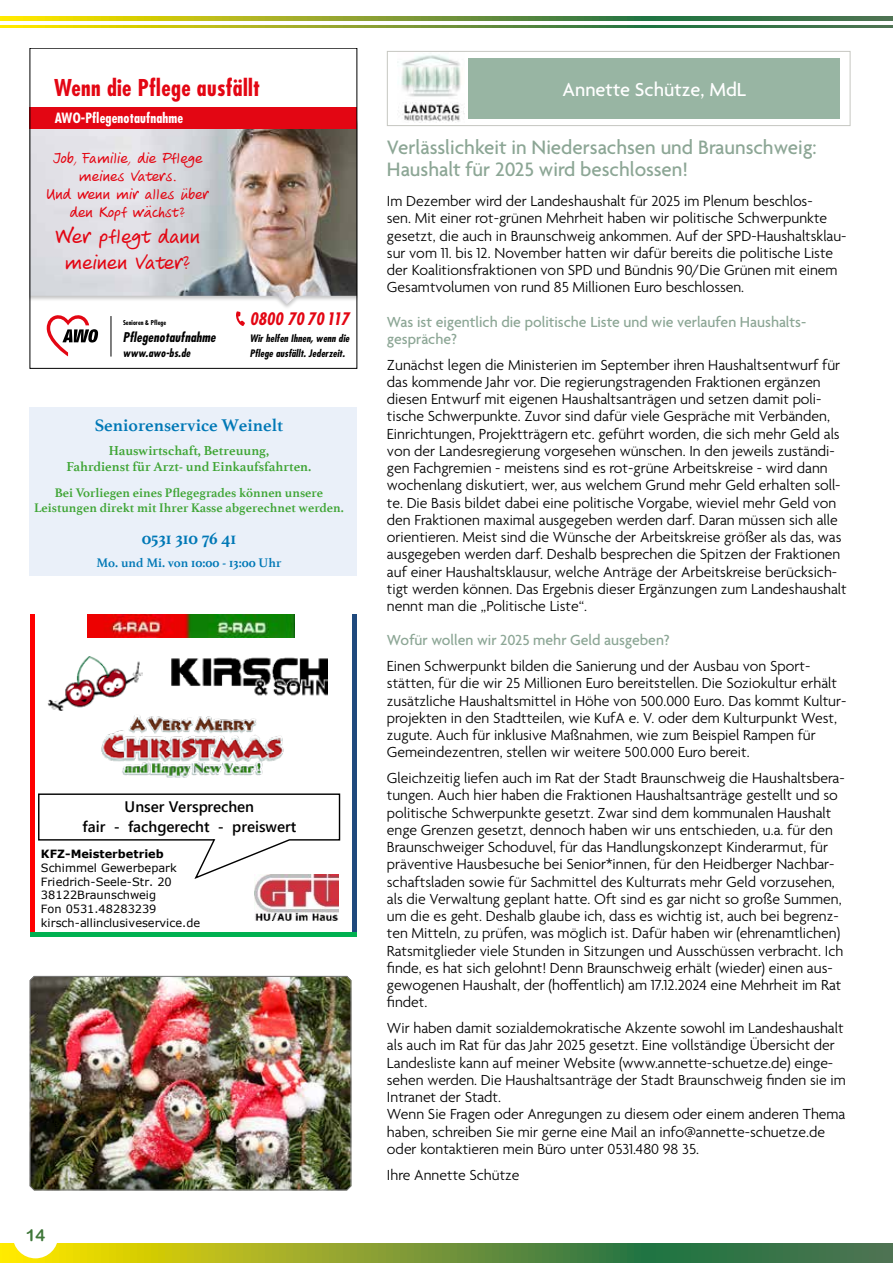
<style>
.page{position:relative;width:893px;height:1263px;background:#fff}
.page>*{position:absolute;margin:0;border:0;box-sizing:border-box;transform-origin:0 0}
.t1{font:700 condensed 22.65px "Futura";letter-spacing:.015em;color:#e30613}
.t2{font:21.15px/26px "Veneto Handwriting";letter-spacing:.05em;color:#e30613;text-align:center}
.t3{font:500 21px/22.5px "Agenda";color:#8ca695}
.t4{font:500 20.4px "Agenda";color:#fff}
.t5{font:700 17.85px "Athelas";color:#0078b6}
.t6{font:italic 700 condensed 16.8px "Futura";letter-spacing:.01em;color:#e30613}
.t7{font:16.5px "Arial Rounded MT Bold";color:#3e7638}
.t8{font:300 15.75px/17.2px "Agenda";color:#000}
.t9{font:500 15.75px/17.2px "Agenda";color:#8ca695}
.t10{font:15.45px/18.1px "Veneto Handwriting";letter-spacing:.05em;color:#e30613;text-align:center}
.t11{font:600 15.3px/20.2px "Segoe UI";color:#000;text-align:center}
.t12{font:700 condensed 13.8px "Futura";letter-spacing:.01em;color:#fff}
.t13{font:700 13.65px/16.4px "Athelas";color:#3fa535;text-align:center}
.t14{font:700 13.05px/15.6px "Athelas";color:#3fa535;text-align:center}
.t15{font:700 13.05px "Athelas";color:#0078b6}
.t16{font:italic 700 condensed 13.05px "Futura";letter-spacing:.01em;color:#000}
.t17{font:11.4px/13.8px "Verdana";letter-spacing:.005em;color:#000}
.t18{font:700 11.4px "Verdana";color:#000}
.t19{font:italic 700 condensed 10.95px "Futura";letter-spacing:.01em;color:#000}
.t20{font:italic 700 condensed 10.05px/15px "Futura";letter-spacing:.01em;color:#000}
.t21{font:700 condensed 6.6px "Futura";letter-spacing:.01em;color:#000}
</style>
<div class="page">
<svg style="left:0;top:1243px;width:893px;height:20px;background:#7a9a30"></svg>
<svg style="left:0;top:17px;width:893px;height:4px;background:#7d9c2f"></svg>
<svg style="left:0;top:26px;width:893px;height:2px;background:#7d9c2f"></svg>
<div style="left:13px;top:1213px;width:45px;height:45px;background:#fff;border-radius:50%"></div>
<img style="left:397px;top:55px;width:67px;height:67px">
<div style="left:387px;top:51px;width:463px;height:75px;border:1px solid #c6c7c1"></div>
<div style="left:468px;top:58px;width:372px;height:61px;background:#98b5a3"></div>
<div style="left:30px;top:614px;width:5px;height:234px;background:#f00"></div>
<hr style="left:353px;top:614px;width:4px;height:234px;background:#1f497d">
<svg style="left:353px;top:848px;width:4px;height:3px"></svg>
<div style="left:30px;top:851px;width:5px;height:72px;background:#f00"></div>
<hr style="left:353px;top:851px;width:4px;height:72px;background:#1f497d">
<svg style="left:30px;top:923px;width:5px;height:13px"></svg>
<hr style="left:35px;top:932px;width:318px;height:4px;background:#00b050">
<svg style="left:353px;top:923px;width:4px;height:13px"></svg>
<svg style="left:30px;top:793px;width:311px;height:86px"></svg>
<img style="left:47px;top:656px;width:96px;height:55px">
<img style="left:254px;top:875px;width:85px;height:45px">
<img style="left:171px;top:657px;width:157px;height:39px">
<img style="left:88px;top:614px;width:207px;height:24px">
<img style="left:101px;top:715px;width:183px;height:63px">
<div style="left:30px;top:407px;width:327px;height:168px;background:#eaf0f9"></div>
<img style="left:32px;top:129px;width:323px;height:175px">
<svg style="left:47px;top:315px;width:51px;height:41px"></svg>
<hr style="left:111px;top:316px;width:1px;height:41px;background:#000">
<div style="left:30px;top:107px;width:327px;height:22px;background:#e30613"></div>
<svg style="left:236px;top:311px;width:9px;height:15px"></svg>
<img style="left:29px;top:975px;width:323px;height:216px">
<h1 class="t1" style="left:54px;top:73px;width:208px">Wenn die Pflege ausfällt</h1>
<p class="t12" style="left:55px;top:110px;width:130px">AWO-Pflegenotaufnahme</p>
<p class="t10" style="left:47px;top:150px;width:163px">Job, Familie, die Pflege meines Vaters.<br>Und wenn mir alles über den Kopf wächst?</p>
<h2 class="t2" style="left:56px;top:224px;width:145px">Wer pflegt dann meinen Vater?</h2>
<p class="t21" style="left:123px;top:319px;width:45px">Senioren &amp; Pflege</p>
<p class="t16" style="left:123px;top:330px;width:94px">Pflegenotaufnahme</p>
<p class="t19" style="left:123px;top:346px;width:69px">www.awo-bs.de</p>
<p class="t6" style="left:250px;top:309px;width:101px">0800 70 70 117</p>
<p class="t20" style="left:250px;top:331px;width:101px">Wir helfen Ihnen, wenn die<br>Pflege ausfällt. Jederzeit.</p>
<p class="t5" style="left:95px;top:411px;width:190px">Seniorenservice Weinelt</p>
<p class="t13" style="left:67px;top:441px;width:246px">Hauswirtschaft, Betreuung,<br>Fahrdienst für Arzt- und Einkaufsfahrten.</p>
<p class="t14" style="left:34px;top:484px;width:311px">Bei Vorliegen eines Pflegegrades können unsere<br>Leistungen direkt mit Ihrer Kasse abgerechnet werden.</p>
<p class="t5" style="left:142px;top:523px;width:96px">0531 310 76 41</p>
<p class="t15" style="left:97px;top:552px;width:186px">Mo. und Mi. von 10:00 - 13:00 Uhr</p>
<p class="t11" style="left:83px;top:795px;width:215px">Unser Versprechen<br>fair - fachgerecht - preiswert</p>
<p class="t18" style="left:41px;top:846px;width:124px">KFZ-Meisterbetrieb</p>
<p class="t17" style="left:41px;top:860px;width:161px">Schimmel Gewerbepark<br>Friedrich-Seele-Str. 20<br>38122Braunschweig<br>Fon 0531.48283239 kirsch-allinclusiveservice.de</p>
<p class="t7" style="left:26px;top:1226px;width:21px">14</p>
<p class="t4" style="left:562px;top:78px;width:185px">Annette Schütze, MdL</p>
<h3 class="t3" style="left:387px;top:137px;width:431px">Verlässlichkeit in Niedersachsen und Braunschweig:<br>Haushalt für 2025 wird beschlossen!</h3>
<p class="t8" style="left:387px;top:194px;width:461px">Im Dezember wird der Landeshaushalt für 2025 im Plenum beschlos-<br>sen. Mit einer rot-grünen Mehrheit haben wir politische Schwerpunkte gesetzt, die auch in Braunschweig ankommen. Auf der SPD-Haushaltsklau&shy;sur vom 11. bis 12. November hatten wir dafür bereits die politische Liste der Koalitionsfraktionen von SPD und Bündnis 90/Die Grünen mit einem Gesamtvolumen von rund 85 Millionen Euro beschlossen.</p>
<p class="t9" style="left:387px;top:314px;width:421px">Was ist eigentlich die politische Liste und wie verlaufen Haushalts&shy;gespräche?</p>
<p class="t8" style="left:387px;top:357px;width:461px">Zunächst legen die Ministerien im September ihren Haushaltsentwurf für das kommende Jahr vor. Die regierungstragenden Fraktionen ergänzen diesen Entwurf mit eigenen Haushaltsanträgen und setzen damit poli&shy;tische Schwerpunkte. Zuvor sind dafür viele Gespräche mit Verbänden, Einrichtungen, Projektträgern etc. geführt worden, die sich mehr Geld als von der Landesregierung vorgesehen wünschen. In den jeweils zuständi&shy;gen Fachgremien - meistens sind es rot-grüne Arbeitskreise - wird dann wochenlang diskutiert, wer, aus welchem Grund mehr Geld erhalten soll&shy;te. Die Basis bildet dabei eine politische Vorgabe, wieviel mehr Geld von den Fraktionen maximal ausgegeben werden darf. Daran müssen sich alle orientieren. Meist sind die Wünsche der Arbeitskreise größer als das, was ausgegeben werden darf. Deshalb besprechen die Spitzen der Fraktionen auf einer Haushaltsklausur, welche Anträge der Arbeitskreise berücksich&shy;tigt werden können. Das Ergebnis dieser Ergänzungen zum Landeshaushalt nennt man die „Politische Liste“.</p>
<p class="t9" style="left:387px;top:633px;width:284px">Wofür wollen wir 2025 mehr Geld ausgeben?</p>
<p class="t8" style="left:387px;top:658px;width:461px">Einen Schwerpunkt bilden die Sanierung und der Ausbau von Sport&shy;stätten, für die wir 25 Millionen Euro bereitstellen. Die Soziokultur erhält zusätzliche Haushaltsmittel in Höhe von 500.000 Euro. Das kommt Kultur&shy;projekten in den Stadtteilen, wie KufA e. V. oder dem Kulturpunkt West, zugute. Auch für inklusive Maßnahmen, wie zum Beispiel Rampen für Gemeindezentren, stellen wir weitere 500.000 Euro bereit.</p>
<p class="t8" style="left:387px;top:770px;width:459px">Gleichzeitig liefen auch im Rat der Stadt Braunschweig die Haushaltsbera&shy;tungen. Auch hier haben die Fraktionen Haushaltsanträge gestellt und so politische Schwerpunkte gesetzt. Zwar sind dem kommunalen Haushalt enge Grenzen gesetzt, dennoch haben wir uns entschieden, u.a. für den Braunschweiger Schoduvel, für das Handlungskonzept Kinderarmut, für präventive Hausbesuche bei Senior*innen, für den Heidberger Nachbar&shy;schaftsladen sowie für Sachmittel des Kulturrats mehr Geld vorzusehen, als die Verwaltung geplant hatte. Oft sind es gar nicht so große Summen, um die es geht. Deshalb glaube ich, dass es wichtig ist, auch bei begrenz&shy;ten Mitteln, zu prüfen, was möglich ist. Dafür haben wir (ehrenamtlichen)<br>Ratsmitglieder viele Stunden in Sitzungen und Ausschüssen verbracht. Ich finde, es hat sich gelohnt! Denn Braunschweig erhält (wieder) einen aus&shy;gewogenen Haushalt, der (hoffentlich) am 17.12.2024 eine Mehrheit im Rat findet.</p>
<p class="t8" style="left:387px;top:1020px;width:460px">Wir haben damit sozialdemokratische Akzente sowohl im Landeshaushalt als auch im Rat für das Jahr 2025 gesetzt. Eine vollständige Übersicht der Landesliste kann auf meiner Website (www.annette-schuetze.de) einge&shy;sehen werden. Die Haushaltsanträge der Stadt Braunschweig finden sie im Intranet der Stadt.<br>Wenn Sie Fragen oder Anregungen zu diesem oder einem anderen Thema haben, schreiben Sie mir gerne eine Mail an info@annette-schuetze.de oder kontaktieren mein Büro unter 0531.480 98 35.</p>
<p class="t8" style="left:387px;top:1167px;width:134px">Ihre Annette Schütze</p>
</div>
